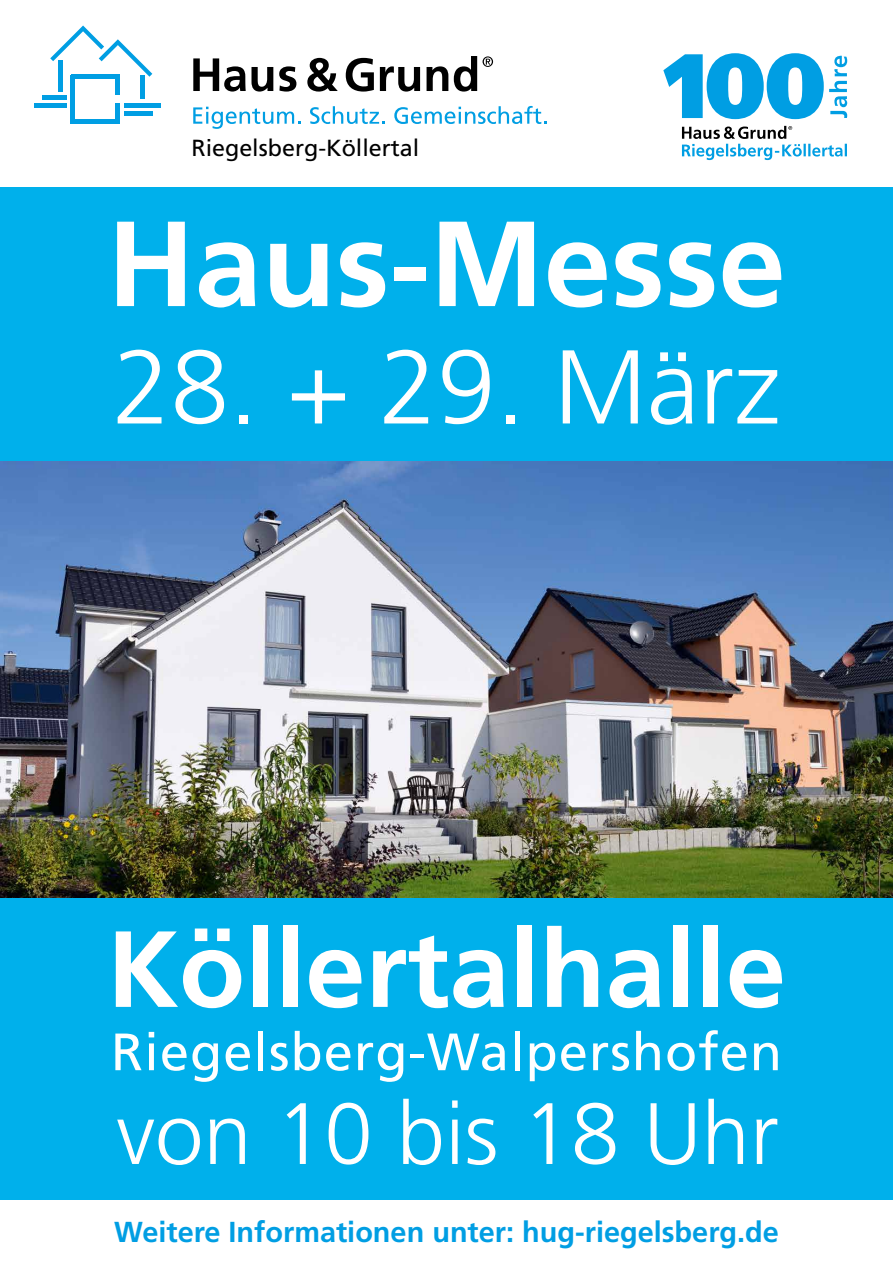
<style>
.page{position:relative;width:893px;height:1263px;background:#fff}
.page>*{position:absolute;margin:0;border:0;box-sizing:border-box;transform-origin:0 0}
.t1{font:700 120.9px "Frutiger";color:#fff}
.t2{font:700 108.07px "Frutiger";color:#fff}
.t3{font:300 104.7px "Frutiger";color:#fff}
.t4{font:300 87px "Frutiger";color:#fff}
.t5{font:52.5px "Frutiger";letter-spacing:.02em;color:#fff}
.t6{font:700 28.88px "Frutiger";color:#009ee3}
.t7{font:23.33px "Frutiger LT";color:#000}
</style>
<div class="page">
<div style="left:0;top:187px;width:893px;height:274px;background:#00b0eb"></div>
<div style="left:0;top:897px;width:893px;height:302px;background:#00b0eb"></div>
<img style="left:0;top:461px;width:893px;height:436px">
<hr style="left:71px;top:75px;width:4px;height:49px;background:#009ee3">
<hr style="left:116px;top:103px;width:4px;height:21px;background:#009ee3">
<hr style="left:71px;top:120px;width:49px;height:4px;background:#009ee3">
<hr style="left:71px;top:75px;width:49px;height:4px;background:#009ee3">
<hr style="left:124px;top:112px;width:28px;height:4px;background:#009ee3">
<hr style="left:124px;top:103px;width:37px;height:4px;background:#009ee3">
<hr style="left:116px;top:75px;width:4px;height:20px;background:#009ee3">
<hr style="left:140px;top:76px;width:4px;height:23px;background:#009ee3">
<hr style="left:42px;top:95px;width:25px;height:4px;background:#009ee3">
<hr style="left:34px;top:103px;width:33px;height:4px;background:#009ee3">
<div style="left:58px;top:60px;width:5px;height:31px;background:#009ee3"></div>
<svg style="left:50px;top:26px;width:102px;height:51px"></svg>
<svg style="left:193px;top:58px;width:80px;height:34px"></svg>
<svg style="left:279px;top:66px;width:17px;height:26px"></svg>
<svg style="left:307px;top:58px;width:31px;height:34px"></svg>
<svg style="left:346px;top:58px;width:28px;height:34px"></svg>
<svg style="left:380px;top:66px;width:40px;height:26px"></svg>
<svg style="left:427px;top:66px;width:21px;height:25px"></svg>
<svg style="left:454px;top:56px;width:23px;height:36px"></svg>
<svg style="left:483px;top:56px;width:10px;height:11px"></svg>
<svg style="left:193px;top:107px;width:107px;height:22px"></svg>
<svg style="left:310px;top:106px;width:75px;height:18px"></svg>
<svg style="left:394px;top:106px;width:153px;height:18px"></svg>
<svg style="left:663px;top:53px;width:184px;height:66px"></svg>
<svg style="left:682px;top:126px;width:165px;height:34px"></svg>
<p class="t7" style="left:191px;top:134px;width:229px">Riegelsberg-Köllertal</p>
<h1 class="t1" style="left:107px;top:193px;width:680px">Haus-Messe</h1>
<h3 class="t3" style="left:112px;top:328px;width:670px">28. + 29. März</h3>
<h2 class="t2" style="left:107px;top:906px;width:680px">Köllertalhalle</h2>
<h3 class="t5" style="left:111px;top:1021px;width:672px">Riegelsberg-Walpershofen</h3>
<h3 class="t4" style="left:116px;top:1085px;width:664px">von 10 bis 18 Uhr</h3>
<p class="t6" style="left:114px;top:1215px;width:666px">Weitere Informationen unter: hug-riegelsberg.de</p>
</div>
